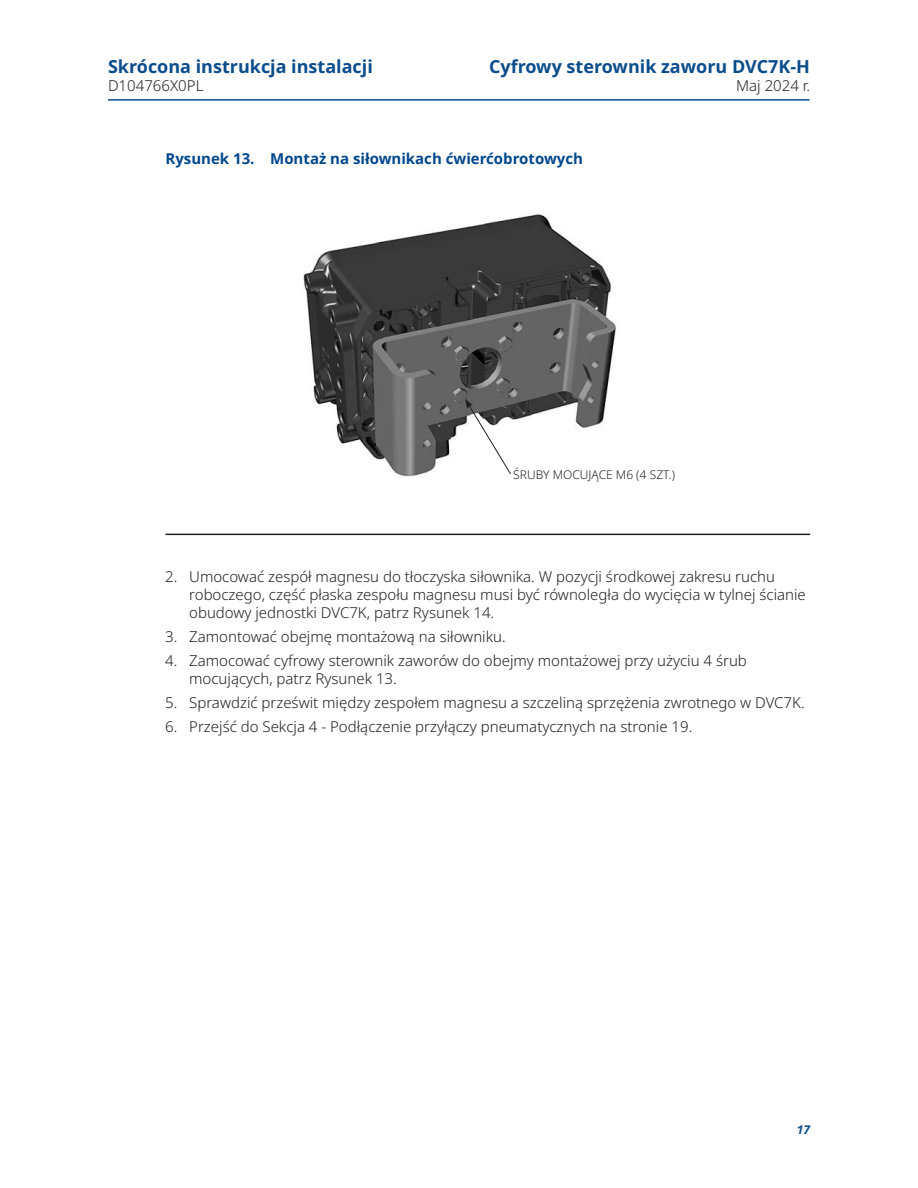
<style>
.page{position:relative;width:918px;height:1188px;background:#fff}
.page>*{position:absolute;margin:0;border:0;box-sizing:border-box;transform-origin:0 0}
._07_MP_Manual_document_type_right_aligned{font:700 18px "Noto Sans";color:#0b4c8c}
._07_MP_Manual_document_type_left_aligned{font:700 18px "Noto Sans";color:#0b4c8c}
._07_MP_Date_left_aligned{font:300 15px/18px "Noto Sans";color:#231f20}
.t1{font:700 15px "Noto Sans";color:#01478d}
._07_MP_Date_right_aligned{font:300 15px "Noto Sans";color:#231f20}
._03_Figure_call_outs{font:300 12px "Noto Sans";color:#231f20}
.t2{font:italic 700 12px "Noto Sans";color:#0b4c8c}
</style>
<div class="page">
<hr style="left:108px;top:99px;width:702px;height:2px;background:#0b4c8c">
<hr style="left:165px;top:534px;width:645px;height:1px;background:#231f20">
<img style="left:303px;top:214px;width:313px;height:263px">
<svg style="left:465px;top:399px;width:47px;height:76px"></svg>
<p class="_07_MP_Manual_document_type_left_aligned" style="left:108px;top:56px;width:266px">Skrócona instrukcja instalacji</p>
<p class="_07_MP_Date_left_aligned" style="left:108px;top:77px;width:97px">D104766X0PL</p>
<p class="_07_MP_Manual_document_type_right_aligned" style="left:489px;top:56px;width:322px">Cyfrowy sterownik zaworu DVC7K-H</p>
<p class="_07_MP_Date_right_aligned" style="left:736px;top:77px;width:75px">Maj 2024 r.</p>
<p class="t1" style="left:165px;top:150px;width:419px">Rysunek 13. Montaż na siłownikach ćwierćobrotowych</p>
<p class="_03_Figure_call_outs" style="left:513px;top:467px;width:163px">ŚRUBY MOCUJĄCE M6 (4 SZT.)</p>
<p class="_07_MP_Date_left_aligned" style="left:189px;top:568px;width:618px;text-indent:-24px">2. Umocować zespół magnesu do tłoczyska siłownika. W pozycji środkowej zakresu ruchu roboczego, część płaska zespołu magnesu musi być równoległa do wycięcia w tylnej ścianie obudowy jednostki DVC7K, patrz Rysunek 14.</p>
<p class="_07_MP_Date_left_aligned" style="left:165px;top:628px;width:342px">3. Zamontować obejmę montażową na siłowniku.</p>
<p class="_07_MP_Date_left_aligned" style="left:189px;top:652px;width:559px;text-indent:-24px">4. Zamocować cyfrowy sterownik zaworów do obejmy montażowej przy użyciu 4 śrub mocujących, patrz Rysunek 13.</p>
<p class="_07_MP_Date_left_aligned" style="left:165px;top:694px;width:641px">5. Sprawdzić prześwit między zespołem magnesu a szczeliną sprzężenia zwrotnego w DVC7K.</p>
<p class="_07_MP_Date_left_aligned" style="left:165px;top:718px;width:529px">6. Przejść do Sekcja 4 - Podłączenie przyłączy pneumatycznych na stronie 19.</p>
<p class="t2" style="left:797px;top:1121px;width:15px">17</p>
</div>
